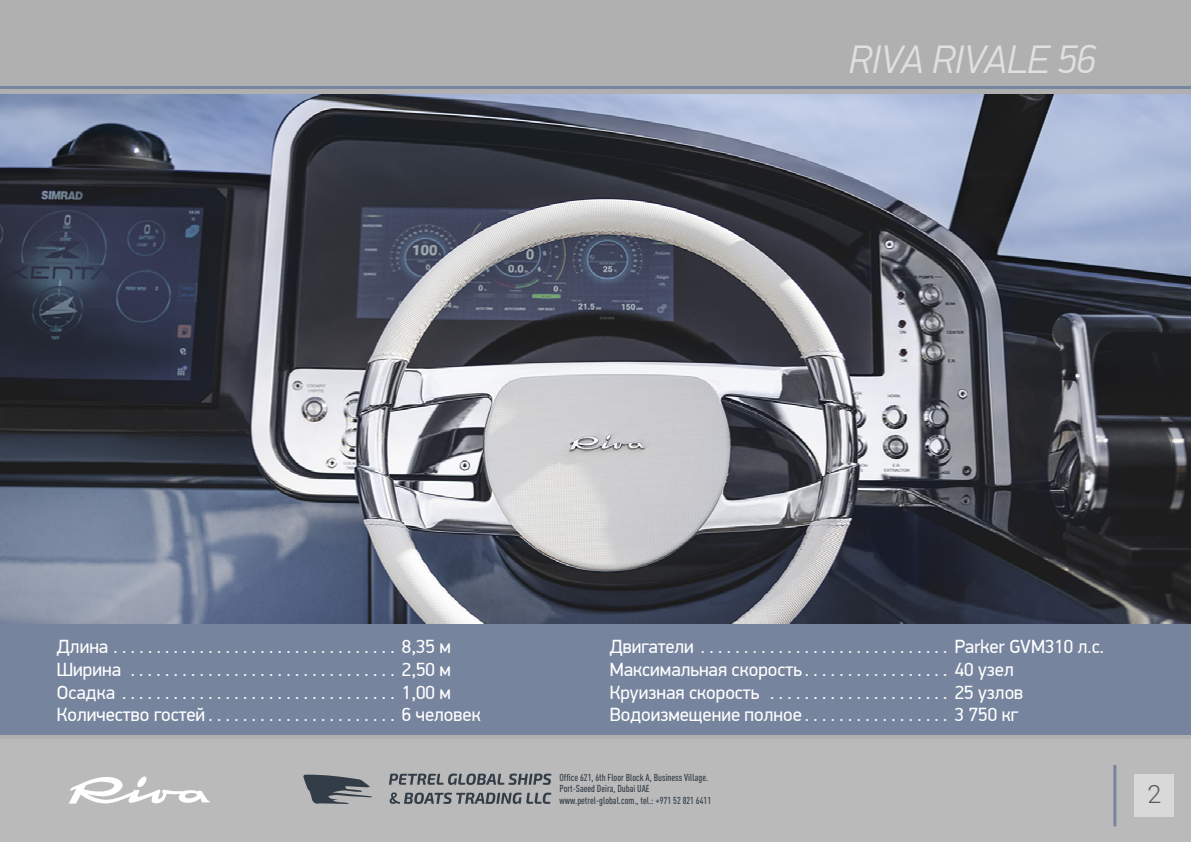
<style>
.page{position:relative;width:1191px;height:842px;background:#b0b0b0}
.page>*{position:absolute;margin:0;border:0;box-sizing:border-box;transform-origin:0 0}
.t1{font:italic 300 40px "PF Din Display Pro";letter-spacing:-.01em;color:#e0e0e0}
.t2{font:300 25.1px "Roboto";color:#5a5a5a}
.t3{font:18px/22.8px "PF Din Display Pro";color:#fff}
.t4{font:500 condensed 10px/11.6px "DIN Pro";color:#333d47}
</style>
<div class="page">
<hr style="left:0;top:86px;width:1191px;height:3px;background:#78859f">
<div style="left:0;top:739px;width:1191px;height:103px;background:#bababa"></div>
<div style="left:1134px;top:774px;width:40px;height:43px;background:#d9d9d9"></div>
<hr style="left:1113px;top:765px;width:3px;height:61px;background:#78859f">
<svg style="left:69px;top:776px;width:141px;height:28px"></svg>
<svg style="left:303px;top:774px;width:69px;height:30px"></svg>
<svg style="left:389px;top:773px;width:162px;height:12px"></svg>
<svg style="left:389px;top:792px;width:162px;height:12px"></svg>
<div style="left:0;top:621px;width:1191px;height:113px;background:#76849e"></div>
<img style="left:0;top:95px;width:1191px;height:529px">
<h1 class="t1" style="left:849px;top:36px;width:248px">RIVA RIVALE 56</h1>
<p class="t3" style="left:57px;top:635px;width:425px">Длина . . . . . . . . . . . . . . . . . . . . . . . . . . . . . . . . . 8,35 м Ширина . . . . . . . . . . . . . . . . . . . . . . . . . . . . . . . 2,50 м Осадка . . . . . . . . . . . . . . . . . . . . . . . . . . . . . . . . 1,00 м Количество гостей . . . . . . . . . . . . . . . . . . . . . . 6 человек</p>
<p class="t3" style="left:609px;top:635px;width:496px">Двигатели . . . . . . . . . . . . . . . . . . . . . . . . . . . . . Parker GVM310 л.с.<br>Максимальная скорость . . . . . . . . . . . . . . . . . 40 узел<br>Круизная скорость . . . . . . . . . . . . . . . . . . . . . 25 узлов Водоизмещение полное . . . . . . . . . . . . . . . . . 3 750 кг</p>
<p class="t4" style="left:559px;top:770px;width:153px">Office 621, 6th Floor Block A, Business Village.<br>Port-Saeed Deira, Dubai UAE www.petrel-global.com., tel.: +971 52 821 6411</p>
<h2 class="t2" style="left:1147px;top:776px;width:15px">2</h2>
</div>
